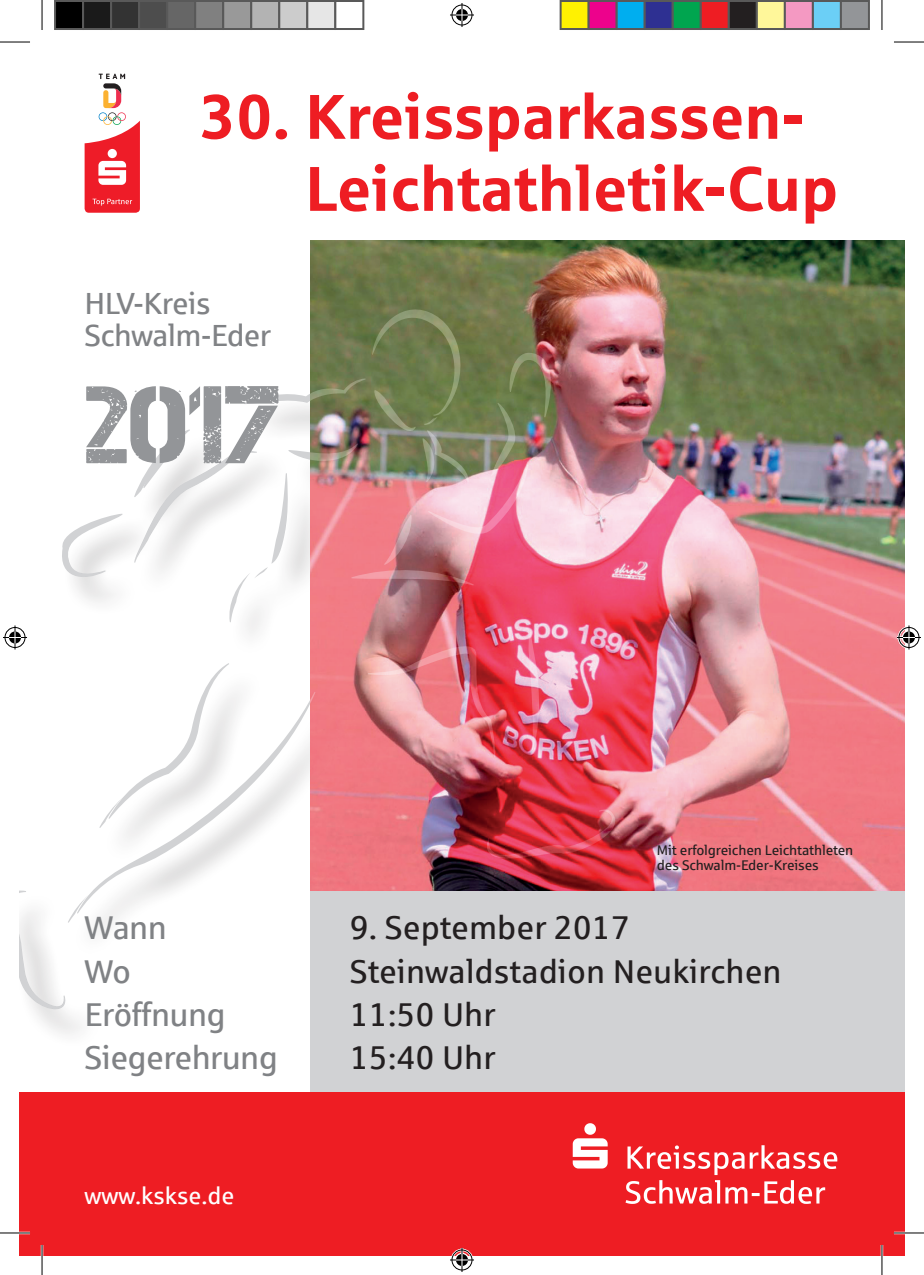
<style>
.page{position:relative;width:924px;height:1275px;background:#fff}
.page>*{position:absolute;margin:0;border:0;box-sizing:border-box;transform-origin:0 0}
.t1{font:109.6px "Captureit";color:#939598}
.t2{font:700 63px/72px "Sparkasse Rg";letter-spacing:-.01em;color:#ee1d23}
.t3{font:33px/43.2px "Sparkasse Rg";color:#231f20}
.t4{font:33px/43.2px "Sparkasse Rg";letter-spacing:-.02em;color:#808285}
.t5{font:30.6px/31.6px "Sparkasse Rg";letter-spacing:-.02em;color:#808285}
.t6{font:24px "Sparkasse Rg";color:#fff}
.t7{font:14px/15px "Sparkasse Rg";letter-spacing:-.01em;color:#231f20}
</style>
<div class="page">
<img style="left:310px;top:240px;width:594px;height:651px">
<div style="left:19px;top:311px;width:634px;height:736px;background:#231f20;opacity:.4"></div>
<svg style="left:57px;top:513px;width:66px;height:69px"></svg>
<svg style="left:476px;top:808px;width:150px;height:67px;background:#c63242"></svg>
<svg style="left:526px;top:631px;width:13px;height:119px;background:#ec7790"></svg>
<img style="left:367px;top:633px;width:128px;height:124px">
<svg style="left:99px;top:663px;width:130px;height:28px"></svg>
<svg style="left:77px;top:691px;width:238px;height:222px"></svg>
<svg style="left:19px;top:887px;width:69px;height:126px"></svg>
<img style="left:134px;top:306px;width:423px;height:316px">
<div style="left:19px;top:1091px;width:885px;height:164px;background:#ee1d23"></div>
<svg style="left:572px;top:1123px;width:35px;height:45px"></svg>
<svg style="left:625px;top:1145px;width:211px;height:59px"></svg>
<svg style="left:85px;top:73px;width:55px;height:140px"></svg>
<div style="left:310px;top:891px;width:594px;height:200px;background:#d1d2d4"></div>
<hr style="left:0;top:1231px;width:30px;height:3px;background:#fff">
<hr style="left:893px;top:1231px;width:30px;height:3px;background:#fff">
<hr style="left:41px;top:1245px;width:2px;height:30px;background:#fff">
<hr style="left:880px;top:1245px;width:2px;height:30px;background:#fff">
<hr style="left:0;top:42px;width:30px;height:1px;background:#000">
<hr style="left:893px;top:42px;width:30px;height:1px;background:#000">
<hr style="left:0;top:1232px;width:30px;height:1px;background:#000">
<hr style="left:893px;top:1232px;width:30px;height:1px;background:#000">
<hr style="left:42px;top:0;width:1px;height:30px;background:#000">
<hr style="left:42px;top:1245px;width:1px;height:30px;background:#000">
<hr style="left:881px;top:0;width:1px;height:30px;background:#000">
<hr style="left:881px;top:1245px;width:1px;height:30px;background:#000">
<svg style="left:450px;top:3px;width:24px;height:24px"></svg>
<svg style="left:450px;top:1248px;width:24px;height:24px"></svg>
<svg style="left:3px;top:625px;width:24px;height:24px"></svg>
<svg style="left:896px;top:625px;width:24px;height:24px"></svg>
<div style="left:55px;top:1px;width:28px;height:28px;background:#000"></div>
<div style="left:54px;top:0;width:30px;height:30px;border:2px solid #595959"></div>
<div style="left:83px;top:1px;width:28px;height:28px;background:#1a1a1a"></div>
<div style="left:82px;top:0;width:30px;height:30px;border:2px solid #595959"></div>
<div style="left:111px;top:1px;width:28px;height:28px;background:#333"></div>
<div style="left:110px;top:0;width:30px;height:30px;border:2px solid #595959"></div>
<div style="left:139px;top:1px;width:28px;height:28px;background:#4d4d4d"></div>
<div style="left:138px;top:0;width:30px;height:30px;border:2px solid #595959"></div>
<div style="left:167px;top:1px;width:28px;height:28px;background:#666"></div>
<div style="left:166px;top:0;width:30px;height:30px;border:2px solid #595959"></div>
<div style="left:195px;top:1px;width:28px;height:28px;background:#808080"></div>
<div style="left:194px;top:0;width:30px;height:30px;border:2px solid #595959"></div>
<div style="left:223px;top:1px;width:28px;height:28px;background:#999"></div>
<div style="left:222px;top:0;width:30px;height:30px;border:2px solid #595959"></div>
<div style="left:251px;top:1px;width:28px;height:28px;background:#b3b3b3"></div>
<div style="left:250px;top:0;width:30px;height:30px;border:2px solid #595959"></div>
<div style="left:279px;top:1px;width:28px;height:28px;background:#ccc"></div>
<div style="left:278px;top:0;width:30px;height:30px;border:2px solid #595959"></div>
<div style="left:307px;top:1px;width:28px;height:28px;background:#e6e6e6"></div>
<div style="left:306px;top:0;width:30px;height:30px;border:2px solid #595959"></div>
<div style="left:334px;top:0;width:30px;height:30px;border:2px solid #595959"></div>
<div style="left:560px;top:1px;width:28px;height:28px;background:#fff101"></div>
<div style="left:559px;top:0;width:30px;height:30px;border:2px solid #595959"></div>
<div style="left:588px;top:1px;width:28px;height:28px;background:#ed028c"></div>
<div style="left:587px;top:0;width:30px;height:30px;border:2px solid #595959"></div>
<div style="left:616px;top:1px;width:28px;height:28px;background:#00aeef"></div>
<div style="left:615px;top:0;width:30px;height:30px;border:2px solid #595959"></div>
<div style="left:644px;top:1px;width:28px;height:28px;background:#2e3092"></div>
<div style="left:643px;top:0;width:30px;height:30px;border:2px solid #595959"></div>
<div style="left:672px;top:1px;width:28px;height:28px;background:#00a54f"></div>
<div style="left:671px;top:0;width:30px;height:30px;border:2px solid #595959"></div>
<div style="left:700px;top:1px;width:28px;height:28px;background:#ee1d23"></div>
<div style="left:699px;top:0;width:30px;height:30px;border:2px solid #595959"></div>
<div style="left:728px;top:1px;width:28px;height:28px;background:#231f20"></div>
<div style="left:727px;top:0;width:30px;height:30px;border:2px solid #595959"></div>
<div style="left:756px;top:1px;width:28px;height:28px;background:#fff79a"></div>
<div style="left:755px;top:0;width:30px;height:30px;border:2px solid #595959"></div>
<div style="left:784px;top:1px;width:28px;height:28px;background:#f499c2"></div>
<div style="left:783px;top:0;width:30px;height:30px;border:2px solid #595959"></div>
<div style="left:812px;top:1px;width:28px;height:28px;background:#6bcff6"></div>
<div style="left:811px;top:0;width:30px;height:30px;border:2px solid #595959"></div>
<div style="left:840px;top:1px;width:28px;height:28px;background:#939598"></div>
<div style="left:839px;top:0;width:30px;height:30px;border:2px solid #595959"></div>
<h2 class="t2" style="left:304px;top:78px;width:535px;text-indent:-105px">30. Kreissparkassen-<br>Leichtathletik-Cup</h2>
<p class="t5" style="left:85px;top:287px;width:188px">HLV-Kreis<br>Schwalm-Eder</p>
<h1 class="t1" style="left:86px;top:363px;width:197px">2017</h1>
<p class="t4" style="left:85px;top:905px;width:195px">Wann<br>Wo<br>Eröffnung<br>Siegerehrung</p>
<p class="t6" style="left:85px;top:1180px;width:151px">www.kskse.de</p>
<p class="t7" style="left:656px;top:842px;width:198px">Mit erfolgreichen Leichtathleten des Schwalm-Eder-Kreises</p>
<p class="t3" style="left:350px;top:905px;width:433px">9. September 2017<br>Steinwaldstadion Neukirchen<br>11:50 Uhr<br>15:40 Uhr</p>
</div>
